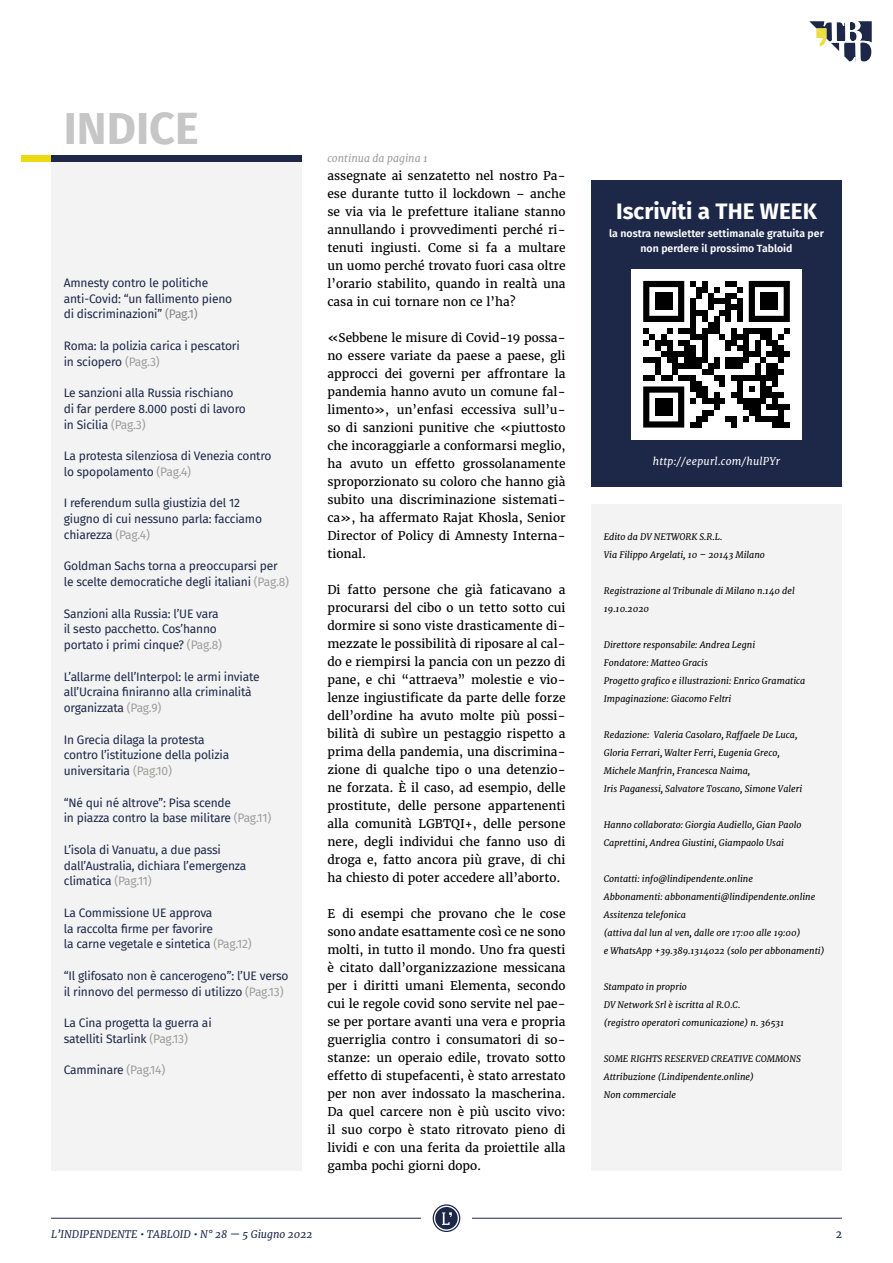
<style>
.page{position:relative;width:893px;height:1263px;background:#fff}
.page>*{position:absolute;margin:0;border:0;box-sizing:border-box;transform-origin:0 0}
.t1{font:700 45px "Fira Sans";color:#c6c6c6}
.t2{font:700 22.5px "Fira Sans";color:#fff}
.t3{font:12px/18px "Merriweather";color:#000;text-align:justify}
.t4{font:12px/15.8px "Fira Sans";letter-spacing:-.015em;color:#1d2849}
.t5{font:600 10.5px/15px "Fira Sans";color:#fff;text-align:center}
.t6{font:italic 10.5px "Merriweather";color:#1d2849}
.t7{font:italic 10.5px "Merriweather";letter-spacing:.025em;color:#fff}
.t8{font:italic 10.5px "Merriweather";color:#9d9d9c}
.t9{font:10.5px "Merriweather";color:#1d2849}
.t10{font:italic 9px/18px "Merriweather";color:#000}
.s1{color:#878787}
.s2{color:#9d9d9c}
</style>
<div class="page">
<hr style="left:51px;top:1218px;width:370px;height:1px;background:#1d2849">
<hr style="left:472px;top:1218px;width:370px;height:1px;background:#1d2849">
<svg style="left:433px;top:1204px;width:27px;height:28px"></svg>
<svg style="left:809px;top:21px;width:63px;height:41px"></svg>
<div style="left:21px;top:156px;width:30px;height:6px;background:#ebd912"></div>
<div style="left:51px;top:156px;width:251px;height:6px;background:#1d2849"></div>
<div style="left:51px;top:162px;width:251px;height:1008px;background:#f3f3f3"></div>
<div style="left:591px;top:180px;width:251px;height:306px;background:#1d2849"></div>
<div style="left:631px;top:269px;width:170px;height:170px;background:#fff"></div>
<svg style="left:643px;top:281px;width:147px;height:147px"></svg>
<div style="left:655px;top:293px;width:17px;height:17px;background:#000"></div>
<div style="left:760px;top:293px;width:18px;height:17px;background:#000"></div>
<div style="left:655px;top:398px;width:17px;height:18px;background:#000"></div>
<div style="left:591px;top:504px;width:251px;height:666px;background:#f3f3f3"></div>
<h1 class="t1" style="left:64px;top:90px;width:137px">INDICE</h1>
<p class="t4" style="left:64px;top:274px;width:170px">Amnesty contro le politiche anti-Covid: “un fallimento pieno di discriminazioni” <span class="s1">(Pag.1)</span></p>
<p class="t4" style="left:64px;top:337px;width:178px">Roma: la polizia carica i pescatori in sciopero <span class="s2">(Pag.3)</span></p>
<p class="t4" style="left:64px;top:385px;width:184px">Le sanzioni alla Russia rischiano di far perdere 8.000 posti di lavoro in Sicilia <span class="s2">(Pag.3)</span></p>
<p class="t4" style="left:64px;top:448px;width:209px">La protesta silenziosa di Venezia contro lo spopolamento <span class="s2">(Pag.4)</span></p>
<p class="t4" style="left:64px;top:495px;width:200px">I referendum sulla giustizia del 12 giugno di cui nessuno parla: facciamo chiarezza <span class="s2">(Pag.4)</span></p>
<p class="t4" style="left:64px;top:558px;width:227px">Goldman Sachs torna a preoccuparsi per le scelte democratiche degli italiani <span class="s2">(Pag.8)</span></p>
<p class="t4" style="left:64px;top:605px;width:160px">Sanzioni alla Russia: l’UE vara il sesto pacchetto. Cos’hanno portato i primi cinque? <span class="s2">(Pag.8)</span></p>
<p class="t4" style="left:64px;top:668px;width:197px">L’allarme dell’Interpol: le armi inviate all’Ucraina finiranno alla criminalità organizzata <span class="s2">(Pag.9)</span></p>
<p class="t4" style="left:64px;top:731px;width:167px">In Grecia dilaga la protesta contro l’istituzione della polizia universitaria <span class="s2">(Pag.10)</span></p>
<p class="t4" style="left:64px;top:794px;width:209px">“Né qui né altrove”: Pisa scende<br>in piazza contro la base militare <span class="s2">(Pag.11)</span></p>
<p class="t4" style="left:64px;top:841px;width:184px">L’isola di Vanuatu, a due passi dall’Australia, dichiara l’emergenza climatica <span class="s2">(Pag.11)</span></p>
<p class="t4" style="left:64px;top:904px;width:189px">La Commissione UE approva<br>la raccolta firme per favorire<br>la carne vegetale e sintetica <span class="s2">(Pag.12)</span></p>
<p class="t4" style="left:64px;top:967px;width:226px">“Il glifosato non è cancerogeno”: l’UE verso il rinnovo del permesso di utilizzo <span class="s2">(Pag.13)</span></p>
<p class="t4" style="left:64px;top:1015px;width:149px">La Cina progetta la guerra ai satelliti Starlink <span class="s2">(Pag.13)</span></p>
<p class="t4" style="left:64px;top:1062px;width:103px">Camminare <span class="s2">(Pag.14)</span></p>
<p class="t8" style="left:327px;top:152px;width:102px">continua da pagina 1</p>
<p class="t3" style="left:327px;top:167px;width:240px">assegnate ai senzatetto nel nostro Pa&shy;ese durante tutto il lockdown – anche se via via le prefetture italiane stanno annullando i provvedimenti perché ri&shy;tenuti ingiusti. Come si fa a multare un uomo perché trovato fuori casa oltre l’orario stabilito, quando in realtà una casa in cui tornare non ce l’ha?</p>
<p class="t3" style="left:327px;top:329px;width:240px">«Sebbene le misure di Covid-19 possa&shy;no essere variate da paese a paese, gli approcci dei governi per affrontare la pandemia hanno avuto un comune fal&shy;limento», un’enfasi eccessiva sull’u&shy;so di sanzioni punitive che «piuttosto che incoraggiarle a conformarsi meglio, ha avuto un effetto grossolanamente sproporzionato su coloro che hanno già subito una discriminazione sistemati&shy;ca», ha affermato Rajat Khosla, Senior Director of Policy di Amnesty Interna&shy;tional.</p>
<p class="t3" style="left:327px;top:581px;width:240px">Di fatto persone che già faticavano a procurarsi del cibo o un tetto sotto cui dormire si sono viste drasticamente di&shy;mezzate le possibilità di riposare al cal&shy;do e riempirsi la pancia con un pezzo di pane, e chi “attraeva” molestie e vio&shy;lenze ingiustificate da parte delle forze dell’ordine ha avuto molte più possi&shy;bilità di subìre un pestaggio rispetto a prima della pandemia, una discrimina&shy;zione di qualche tipo o una detenzio&shy;ne forzata. È il caso, ad esempio, delle prostitute, delle persone appartenenti alla comunità LGBTQI+, delle persone nere, degli individui che fanno uso di droga e, fatto ancora più grave, di chi ha chiesto di poter accedere all’aborto.</p>
<p class="t3" style="left:327px;top:905px;width:240px">E di esempi che provano che le cose sono andate esattamente così ce ne sono molti, in tutto il mondo. Uno fra questi è citato dall’organizzazione messicana per i diritti umani Elementa, secondo cui le regole covid sono servite nel pae&shy;se per portare avanti una vera e propria guerriglia contro i consumatori di so&shy;stanze: un operaio edile, trovato sotto effetto di stupefacenti, è stato arrestato per non aver indossato la mascherina.<br>Da quel carcere non è più uscito vivo: il suo corpo è stato ritrovato pieno di lividi e con una ferita da proiettile alla gamba pochi giorni dopo.</p>
<h2 class="t2" style="left:616px;top:192px;width:202px">Iscriviti a THE WEEK</h2>
<p class="t5" style="left:609px;top:225px;width:216px">la nostra newsletter settimanale gratuita per non perdere il prossimo Tabloid</p>
<p class="t7" style="left:653px;top:454px;width:129px">http://eepurl.com/hulPYr</p>
<p class="t10" style="left:604px;top:528px;width:163px">Edito da DV NETWORK S.R.L.<br>Via Filippo Argelati, 10 – 20143 Milano</p>
<p class="t10" style="left:604px;top:582px;width:192px">Registrazione al Tribunale di Milano n.140 del<br>19.10.2020</p>
<p class="t10" style="left:604px;top:636px;width:203px">Direttore responsabile: Andrea Legni<br>Fondatore: Matteo Gracis<br>Progetto grafico e illustrazioni: Enrico Gramatica Impaginazione: Giacomo Feltri</p>
<p class="t10" style="left:604px;top:726px;width:200px">Redazione: Valeria Casolaro, Raffaele De Luca, Gloria Ferrari, Walter Ferri, Eugenia Greco, Michele Manfrin, Francesca Naima,<br>Iris Paganessi, Salvatore Toscano, Simone Valeri</p>
<p class="t10" style="left:604px;top:816px;width:199px">Hanno collaborato: Giorgia Audiello, Gian Paolo<br>Caprettini, Andrea Giustini, Giampaolo Usai</p>
<p class="t10" style="left:604px;top:870px;width:222px">Contatti: info@lindipendente.online<br>Abbonamenti: abbonamenti@lindipendente.online Assitenza telefonica<br>(attiva dal lun al ven, dalle ore 17:00 alle 19:00)<br>e WhatsApp +39.389.1314022 (solo per abbonamenti)</p>
<p class="t10" style="left:604px;top:978px;width:182px">Stampato in proprio<br>DV Network Srl è iscritta al R.O.C.<br>(registro operatori comunicazione) n. 36531</p>
<p class="t10" style="left:604px;top:1050px;width:198px">SOME RIGHTS RESERVED CREATIVE COMMONS<br>Attribuzione (Lindipendente.online)<br>Non commerciale</p>
<p class="t6" style="left:51px;top:1227px;width:263px">L’INDIPENDENTE • TABLOID • N° 28 — 5 Giugno 2022</p>
<p class="t9" style="left:836px;top:1227px;width:8px">2</p>
</div>
